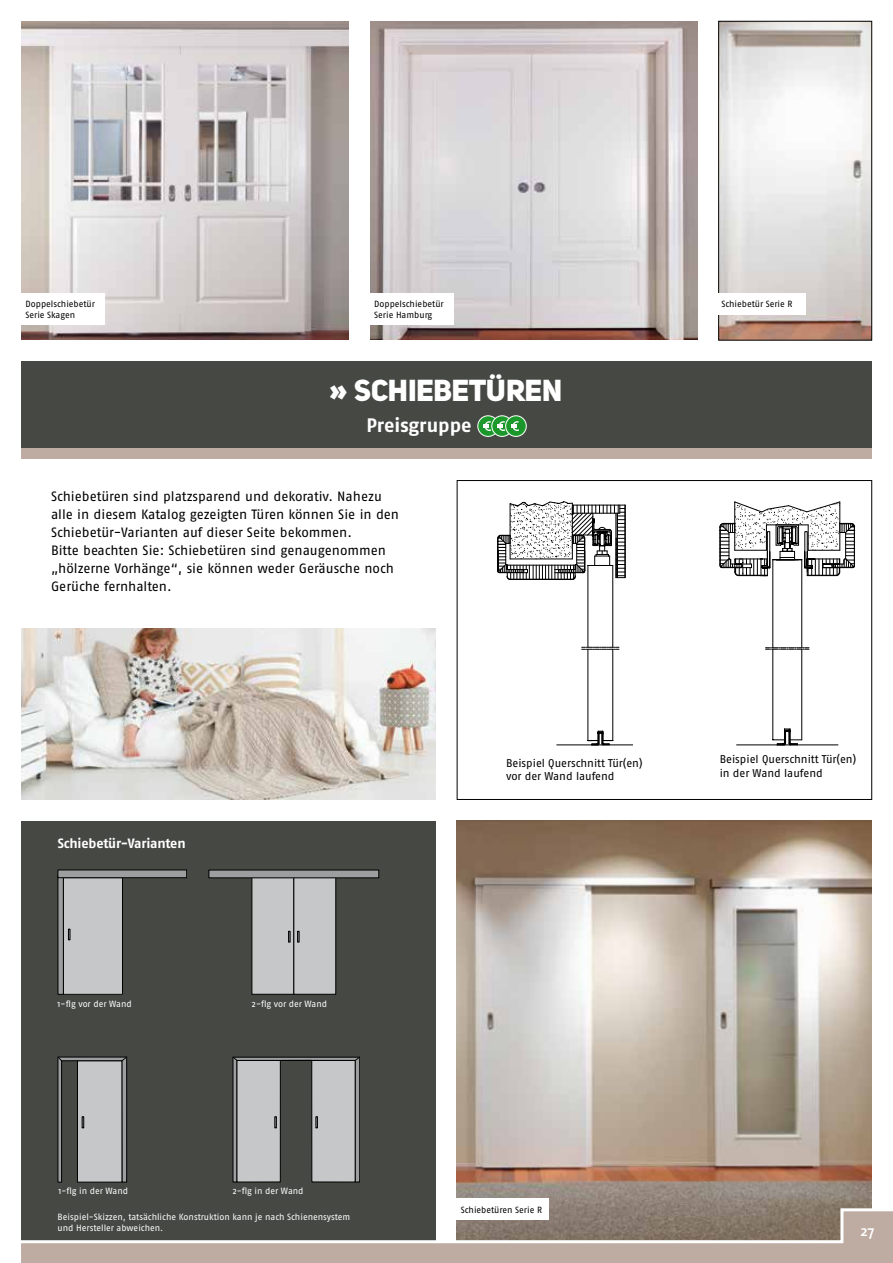
<style>
.page{position:relative;width:893px;height:1263px;background:#fff}
.page>*{position:absolute;margin:0;border:0;box-sizing:border-box;transform-origin:0 0}
.t1{font:30px "Uni Sans Heavy";color:#fff}
.t2{font:700 19.5px "Fago No";color:#fff}
.t3{font:600 15px "The Mix";color:#fff}
.t4{font:13.5px/18px "Fago Pro";letter-spacing:-.005em;color:#000}
.t5{font:700 13.5px "Fago No";letter-spacing:-.015em;color:#fff}
.t6{font:11.25px/13.5px "Fago Pro";letter-spacing:-.005em;color:#000}
.t7{font:9px/10.8px "Fago Pro";color:#fff}
.t8{font:9px/10.8px "Fago Pro";letter-spacing:-.005em;color:#000}
</style>
<div class="page">
<img style="left:457px;top:821px;width:415px;height:386px">
<div style="left:21px;top:821px;width:415px;height:421px;background:#464844"></div>
<div style="left:63px;top:878px;width:59px;height:116px;background:#c6c7c8"></div>
<div style="left:63px;top:877px;width:60px;height:117px;border:1px solid #000"></div>
<svg style="left:68px;top:929px;width:2px;height:11px"></svg>
<div style="left:58px;top:875px;width:5px;height:119px;background:#9c9e9f"></div>
<div style="left:58px;top:875px;width:6px;height:119px;border:1px solid #000"></div>
<div style="left:58px;top:870px;width:129px;height:8px;background:#9c9e9f"></div>
<div style="left:58px;top:870px;width:129px;height:8px;border:1px solid #000"></div>
<div style="left:252px;top:876px;width:42px;height:118px;background:#c6c7c8"></div>
<svg style="left:288px;top:931px;width:2px;height:11px"></svg>
<div style="left:293px;top:876px;width:43px;height:118px;background:#c6c7c8;border:1px solid #000"></div>
<svg style="left:297px;top:931px;width:2px;height:11px"></svg>
<div style="left:209px;top:870px;width:170px;height:8px;background:#9c9e9f"></div>
<div style="left:209px;top:870px;width:170px;height:8px;border:1px solid #000"></div>
<svg style="left:58px;top:1057px;width:69px;height:125px"></svg>
<svg style="left:233px;top:1056px;width:127px;height:126px"></svg>
<img style="left:21px;top:628px;width:415px;height:171px">
<div style="left:457px;top:480px;width:415px;height:320px;border:1px solid #000"></div>
<hr style="left:737px;top:745px;width:101px;height:1px;background:#000">
<svg style="left:719px;top:501px;width:136px;height:244px"></svg>
<hr style="left:557px;top:745px;width:76px;height:1px;background:#000">
<svg style="left:497px;top:502px;width:129px;height:243px"></svg>
<div style="left:21px;top:361px;width:851px;height:89px;background:#464844"></div>
<div style="left:21px;top:449px;width:851px;height:10px;background:#beaba2"></div>
<svg style="left:478px;top:416px;width:20px;height:20px"></svg>
<div style="left:478px;top:415px;width:21px;height:22px;border:1px solid #fff;border-radius:50%"></div>
<div style="left:479px;top:417px;width:18px;height:18px;background:#1a962b;border-radius:50%"></div>
<svg style="left:492px;top:416px;width:20px;height:20px"></svg>
<div style="left:492px;top:415px;width:21px;height:22px;border:1px solid #fff;border-radius:50%"></div>
<div style="left:493px;top:417px;width:18px;height:18px;background:#1a962b;border-radius:50%"></div>
<svg style="left:506px;top:416px;width:20px;height:20px"></svg>
<div style="left:505px;top:415px;width:21px;height:22px;border:1px solid #fff;border-radius:50%"></div>
<div style="left:507px;top:417px;width:18px;height:18px;background:#1a962b;border-radius:50%"></div>
<svg style="left:481px;top:419px;width:42px;height:12px"></svg>
<img style="left:22px;top:22px;width:326px;height:318px">
<div style="left:20px;top:293px;width:85px;height:32px;background:#fff"></div>
<img style="left:370px;top:22px;width:327px;height:318px">
<img style="left:720px;top:23px;width:150px;height:315px">
<div style="left:718px;top:21px;width:154px;height:319px;border:1px solid #000"></div>
<div style="left:369px;top:293px;width:84px;height:32px;background:#fff"></div>
<div style="left:716px;top:293px;width:90px;height:21px;background:#fff"></div>
<div style="left:456px;top:1198px;width:92px;height:21px;background:#fff"></div>
<svg style="left:21px;top:1207px;width:872px;height:56px"></svg>
<p class="t8" style="left:26px;top:299px;width:71px">Doppelschiebetür<br>Serie Skagen</p>
<p class="t8" style="left:374px;top:299px;width:71px">Doppelschiebetür<br>Serie Hamburg</p>
<p class="t8" style="left:721px;top:299px;width:73px">Schiebetür Serie R</p>
<h1 class="t1" style="left:330px;top:372px;width:235px">» SCHIEBETÜREN</h1>
<h2 class="t2" style="left:366px;top:414px;width:107px">Preisgruppe</h2>
<p class="t4" style="left:51px;top:487px;width:350px">Schiebetüren sind platzsparend und dekorativ. Nahezu alle in diesem Katalog gezeigten Türen können Sie in den Schiebetür-Varianten auf dieser Seite bekommen.<br>Bitte beachten Sie: Schiebetüren sind genaugenommen „hölzerne Vorhänge“, sie können weder Geräusche noch Gerüche fernhalten.</p>
<p class="t5" style="left:58px;top:836px;width:129px">Schiebetür-Varianten</p>
<p class="t7" style="left:58px;top:998px;width:76px">1-flg vor der Wand</p>
<p class="t7" style="left:252px;top:998px;width:77px">2-flg vor der Wand</p>
<p class="t6" style="left:506px;top:756px;width:138px">Beispiel Querschnitt Tür(en) vor der Wand laufend</p>
<p class="t6" style="left:720px;top:753px;width:138px">Beispiel Querschnitt Tür(en) in der Wand laufend</p>
<p class="t7" style="left:58px;top:1186px;width:71px">1-flg in der Wand</p>
<p class="t7" style="left:233px;top:1186px;width:72px">2-flg in der Wand</p>
<p class="t7" style="left:58px;top:1211px;width:294px">Beispiel-Skizzen, tatsächliche Konstruktion kann je nach Schienensystem und Hersteller abweichen.</p>
<p class="t8" style="left:461px;top:1204px;width:83px">Schiebetüren Serie R</p>
<p class="t3" style="left:860px;top:1218px;width:16px">27</p>
</div>
